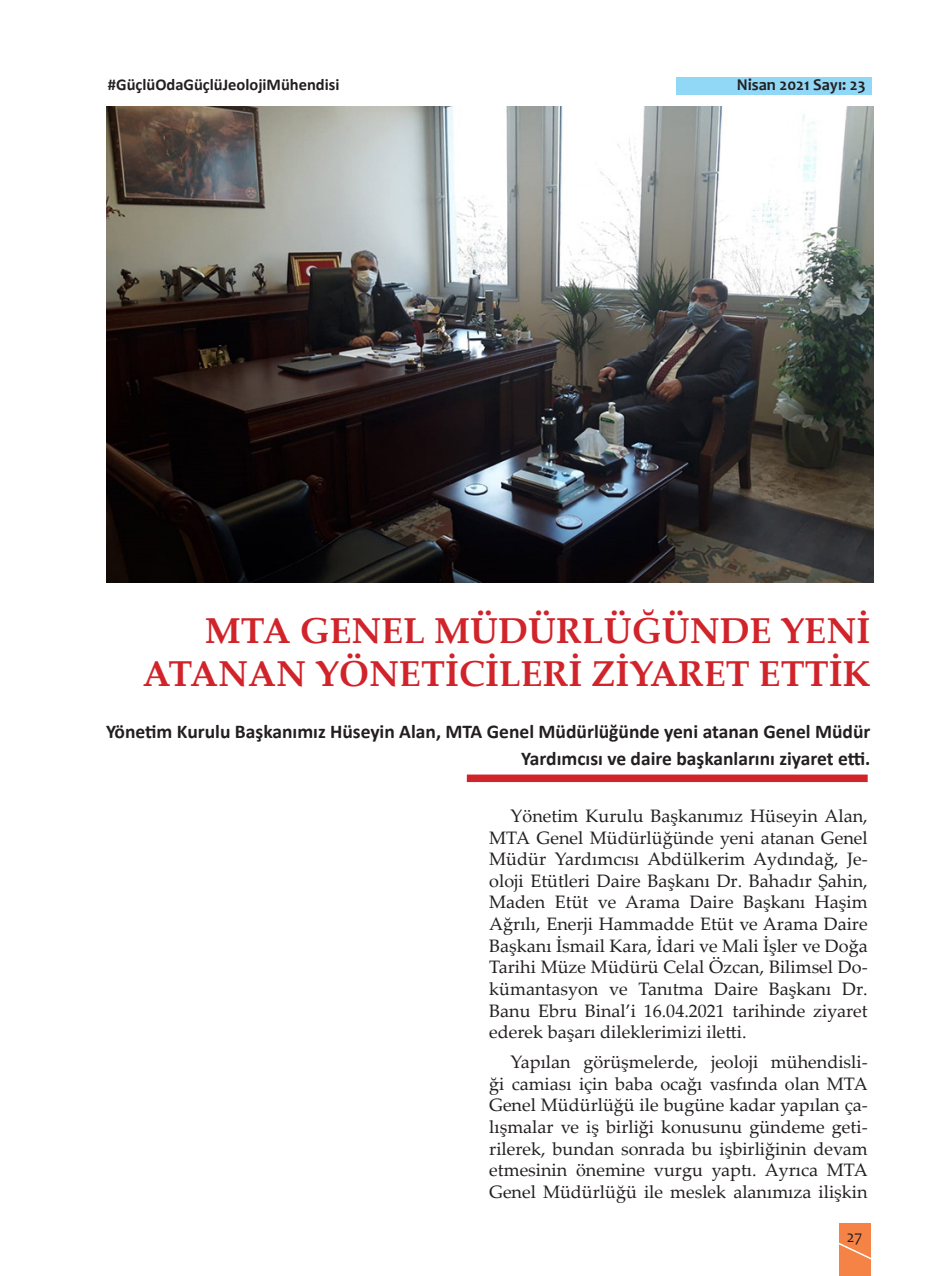
<style>
.page{position:relative;width:936px;height:1276px;background:#fff}
.page>*{position:absolute;margin:0;border:0;box-sizing:border-box;transform-origin:0 0}
._02_metin{font:700 36px/43.2px "Palatino Linotype";color:#d1232a;text-align:right}
.t1{font:700 19.5px/27px "Calibri";color:#231f20;text-align:right}
._02_metin-2{font:18px/21.6px "Palatino Linotype";color:#231f20;text-align:justify}
.t2{font:700 16.5px "Calibri";color:#231f20}
.t3{font:700 16.5px "Candara";color:#231f20}
.t4{font:16.5px "Candara";color:#231f20}
</style>
<div class="page">
<div style="left:838px;top:1222px;width:32px;height:54px;background:#f58345"></div>
<svg style="left:838px;top:1239px;width:33px;height:22px"></svg>
<div style="left:676px;top:77px;width:196px;height:17px;background:#91d8f7"></div>
<div style="left:467px;top:774px;width:400px;height:8px;background:#d1232a"></div>
<img style="left:106px;top:106px;width:767px;height:476px">
<p class="t2" style="left:108px;top:73px;width:233px">#GüçlüOdaGüçlüJeolojiMühendisi</p>
<p class="t3" style="left:736px;top:75px;width:130px">Nisan 2021 Sayı: 23</p>
<p class="_02_metin" style="left:143px;top:608px;width:729px">MTA GENEL MÜDÜRLÜĞÜNDE YENİ<br>ATANAN YÖNETİCİLERİ ZİYARET ETTİK</p>
<p class="t1" style="left:106px;top:717px;width:766px">Yönetim Kurulu Başkanımız Hüseyin Alan, MTA Genel Müdürlüğünde yeni atanan Genel Müdür<br>Yardımcısı ve daire başkanlarını ziyaret etti.</p>
<p class="_02_metin-2" style="left:489px;top:804px;width:380px;text-indent:21px">Yönetim Kurulu Başkanımız Hüseyin Alan, MTA Genel Müdürlüğünde yeni atanan Genel Müdür Yardımcısı Abdülkerim Aydındağ, Je&shy;oloji Etütleri Daire Başkanı Dr. Bahadır Şahin, Maden Etüt ve Arama Daire Başkanı Haşim Ağrılı, Enerji Hammadde Etüt ve Arama Daire Başkanı İsmail Kara, İdari ve Mali İşler ve Doğa Tarihi Müze Müdürü Celal Özcan, Bilimsel Do&shy;kümantasyon ve Tanıtma Daire Başkanı Dr.<br>Banu Ebru Binal’i 16.04.2021 tarihinde ziyaret ederek başarı dileklerimizi iletti.</p>
<p class="_02_metin-2" style="left:489px;top:1050px;width:380px;text-indent:21px">Yapılan görüşmelerde, jeoloji mühendisli&shy;ği camiası için baba ocağı vasfında olan MTA Genel Müdürlüğü ile bugüne kadar yapılan ça&shy;lışmalar ve iş birliği konusunu gündeme geti&shy;rilerek, bundan sonrada bu işbirliğinin devam etmesinin önemine vurgu yaptı. Ayrıca MTA Genel Müdürlüğü ile meslek alanımıza ilişkin</p>
<p class="t4" style="left:846px;top:1226px;width:17px">27</p>
</div>
